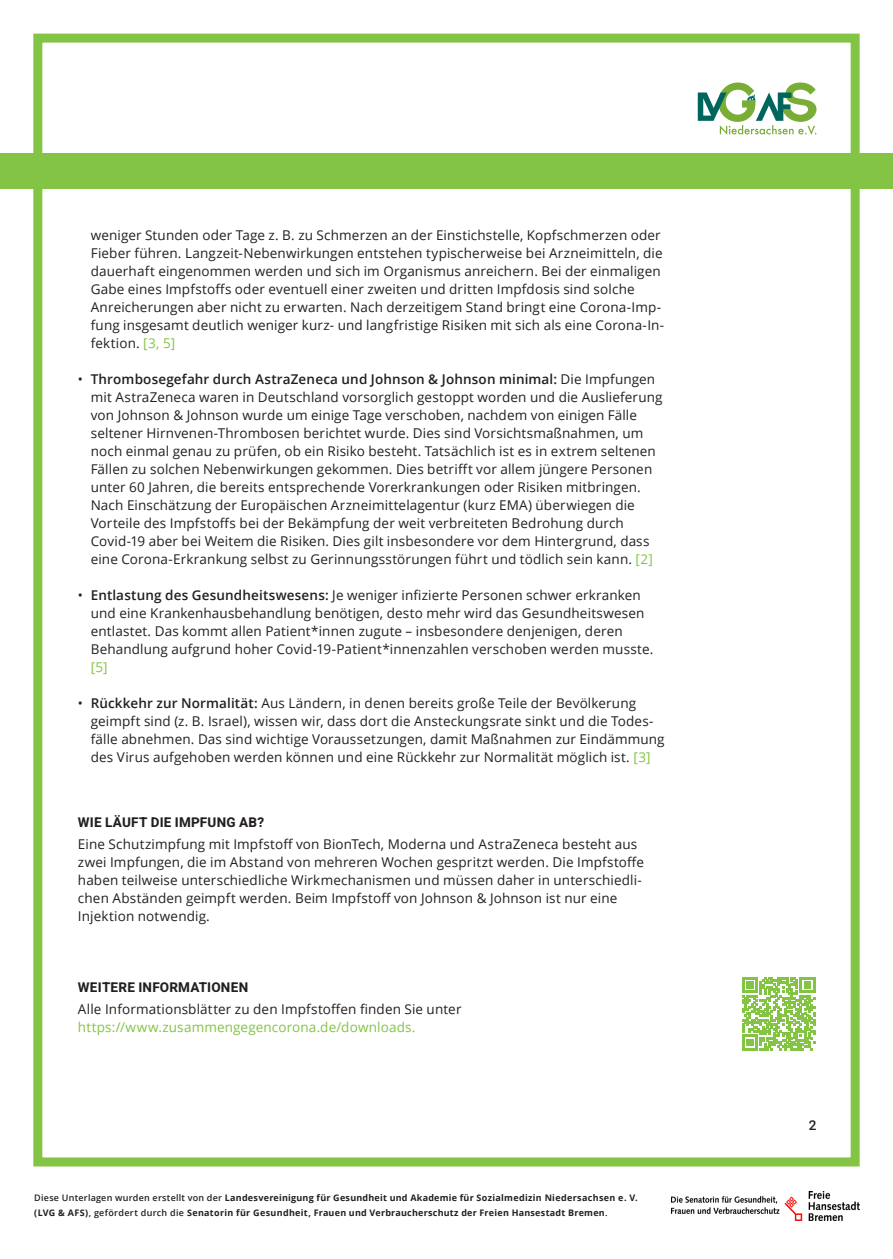
<style>
.page{position:relative;width:893px;height:1259px;background:#fff}
.page>*{position:absolute;margin:0;border:0;box-sizing:border-box;transform-origin:0 0}
.Fließtext_Open_Sans{font:13.5px/18px "Open Sans";letter-spacing:.01em;color:#231f20}
.Subhead-Heebo{font:13.5px/18px "Open Sans";letter-spacing:.01em;color:#231f20}
.Subhead-Heebo-2{font:700 13.5px "Heebo";letter-spacing:.015em;color:#231f20}
.t1{font:500 13.5px "Heebo";color:#231f20}
.t2{font:700 9px/15px "Open Sans";letter-spacing:.03em;color:#231f20}
.s1{color:#83c444}
.s2{font-weight:600}
</style>
<div class="page">
<div style="left:0;top:153px;width:893px;height:35px;background:#83c444"></div>
<svg style="left:698px;top:82px;width:118px;height:53px"></svg>
<div style="left:33px;top:34px;width:827px;height:1132px;border:9px solid #83c444"></div>
<img style="left:672px;top:1191px;width:188px;height:29px">
<svg style="left:742px;top:977px;width:73px;height:73px"></svg>
<p class="Fließtext_Open_Sans" style="left:91px;top:226px;width:575px">weniger Stunden oder Tage z. B. zu Schmerzen an der Einstichstelle, Kopfschmerzen oder Fieber führen. Langzeit-Nebenwirkungen entstehen typischerweise bei Arzneimitteln, die dauerhaft eingenommen werden und sich im Organismus anreichern. Bei der einmaligen Gabe eines Impfstoffs oder eventuell einer zweiten und dritten Impfdosis sind solche Anreicherungen aber nicht zu erwarten. Nach derzeitigem Stand bringt eine Corona-Imp&shy;fung insgesamt deutlich weniger kurz- und langfristige Risiken mit sich als eine Corona-In&shy;fektion. <span class="s1">[3, 5]</span></p>
<p class="Fließtext_Open_Sans" style="left:91px;top:370px;width:573px;text-indent:-13px">• <span class="s2">Thrombosegefahr durch AstraZeneca und Johnson &amp; Johnson minimal:</span> Die Impfungen mit AstraZeneca waren in Deutschland vorsorglich gestoppt worden und die Auslieferung von Johnson &amp; Johnson wurde um einige Tage verschoben, nachdem von einigen Fälle seltener Hirnvenen-Thrombosen berichtet wurde. Dies sind Vorsichtsmaßnahmen, um noch einmal genau zu prüfen, ob ein Risiko besteht. Tatsächlich ist es in extrem seltenen Fällen zu solchen Nebenwirkungen gekommen. Dies betrifft vor allem jüngere Personen unter 60 Jahren, die bereits entsprechende Vorerkrankungen oder Risiken mitbringen.<br>Nach Einschätzung der Europäischen Arzneimittelagentur (kurz EMA) überwiegen die Vorteile des Impfstoffs bei der Bekämpfung der weit verbreiteten Bedrohung durch Covid-19 aber bei Weitem die Risiken. Dies gilt insbesondere vor dem Hintergrund, dass eine Corona-Erkrankung selbst zu Gerinnungsstörungen führt und tödlich sein kann. <span class="s1">[2]</span></p>
<p class="Fließtext_Open_Sans" style="left:91px;top:586px;width:564px;text-indent:-13px">• <span class="s2">Entlastung des Gesundheitswesens:</span> Je weniger infizierte Personen schwer erkranken und eine Krankenhausbehandlung benötigen, desto mehr wird das Gesundheitswesen entlastet. Das kommt allen Patient*innen zugute – insbesondere denjenigen, deren Behandlung aufgrund hoher Covid-19-Patient*innenzahlen verschoben werden musste. <span class="s1">[5]</span></p>
<p class="Fließtext_Open_Sans" style="left:91px;top:694px;width:575px;text-indent:-13px">• <span class="s2">Rückkehr zur Normalität:</span> Aus Ländern, in denen bereits große Teile der Bevölkerung geimpft sind (z. B. Israel), wissen wir, dass dort die Ansteckungsrate sinkt und die Todes&shy;fälle abnehmen. Das sind wichtige Voraussetzungen, damit Maßnahmen zur Eindämmung des Virus aufgehoben werden können und eine Rückkehr zur Normalität möglich ist. <span class="s1">[3]</span></p>
<p class="Subhead-Heebo-2" style="left:78px;top:813px;width:188px">WIE LÄUFT DIE IMPFUNG AB?</p>
<p class="Fließtext_Open_Sans" style="left:78px;top:835px;width:568px">Eine Schutzimpfung mit Impfstoff von BionTech, Moderna und AstraZeneca besteht aus zwei Impfungen, die im Abstand von mehreren Wochen gespritzt werden. Die Impfstoffe haben teilweise unterschiedliche Wirkmechanismen und müssen daher in unterschiedli&shy;chen Abständen geimpft werden. Beim Impfstoff von Johnson &amp; Johnson ist nur eine Injektion notwendig.</p>
<p class="Subhead-Heebo-2" style="left:78px;top:977px;width:172px">WEITERE INFORMATIONEN</p>
<p class="Subhead-Heebo" style="left:78px;top:999px;width:385px">Alle Informationsblätter zu den Impfstoffen finden Sie unter <span class="s1">https://www.zusammengegencorona.de/downloads.</span></p>
<p class="t2" style="left:34px;top:1190px;width:605px"><span class="s2">Diese Unterlagen wurden erstellt von der</span> Landesvereinigung für Gesundheit und Akademie für Sozialmedizin Niedersachsen e. V. (LVG &amp; AFS)<span class="s2">, gefördert durch die</span> Senatorin für Gesundheit, Frauen und Verbraucherschutz der Freien Hansestadt Bremen<span class="s2">.</span></p>
<p class="t1" style="left:809px;top:1115px;width:9px">2</p>
</div>
